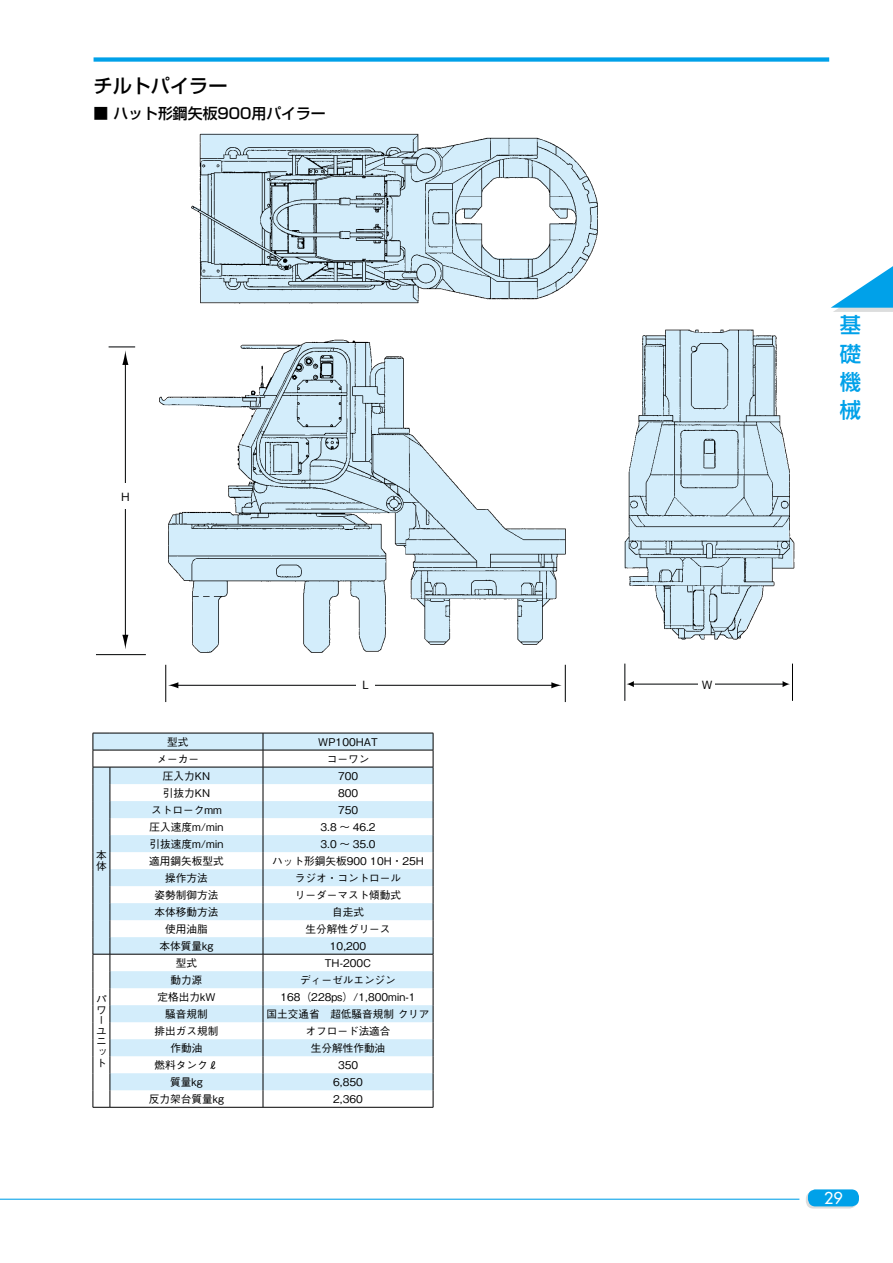
<style>
.page{position:relative;width:893px;height:1263px;background:#fff}
.page>*{position:absolute;margin:0;border:0;box-sizing:border-box;transform-origin:0 0}
.t1{font:500 21.3px/28.3px "Shin Go Pr 6";color:#00a1e9;text-align:justify}
.t2{font:500 19.2px "Shin Go Pr 6";color:#000}
.t3{font:15.9px "Futura";color:#fff}
.t4{font:500 14.85px "Shin Go Pr 6";color:#000}
.t5{font:500 11.4px "Gothic BBB Pr 6";color:#000}
.t6{font:500 10.65px/10.6px "Gothic BBB Pr 6";color:#000}
</style>
<div class="page">
<svg style="left:111px;top:734px;width:322px;height:356px;fill:#d3edfb"></svg>
<hr style="left:110px;top:733px;width:153px;height:1px;background:#000">
<hr style="left:263px;top:733px;width:170px;height:1px;background:#000">
<hr style="left:110px;top:750px;width:153px;height:1px;background:#000">
<hr style="left:263px;top:750px;width:170px;height:1px;background:#000">
<hr style="left:110px;top:767px;width:153px;height:1px;background:#000">
<hr style="left:263px;top:767px;width:170px;height:1px;background:#000">
<svg style="left:263px;top:733px;width:1px;height:374px"></svg>
<svg style="left:433px;top:733px;width:1px;height:374px"></svg>
<svg style="left:93px;top:733px;width:18px;height:375px"></svg>
<hr style="left:110px;top:1107px;width:153px;height:1px;background:#000">
<hr style="left:263px;top:1107px;width:170px;height:1px;background:#000">
<hr style="left:110px;top:954px;width:153px;height:1px;background:#000">
<hr style="left:263px;top:954px;width:170px;height:1px;background:#000">
<img style="left:191px;top:133px;width:407px;height:171px">
<img style="left:119px;top:339px;width:447px;height:364px">
<img style="left:585px;top:236px;width:210px;height:428px">
<hr style="left:624px;top:664px;width:1px;height:37px;background:#000">
<hr style="left:792px;top:664px;width:1px;height:37px;background:#000">
<hr style="left:632px;top:684px;width:152px;height:1px;background:#000">
<svg style="left:783px;top:681px;width:7px;height:6px"></svg>
<svg style="left:626px;top:681px;width:8px;height:6px"></svg>
<div style="left:698px;top:668px;width:17px;height:31px;background:#fff"></div>
<hr style="left:96px;top:654px;width:50px;height:1px;background:#000">
<hr style="left:125px;top:362px;width:1px;height:276px;background:#000">
<svg style="left:122px;top:635px;width:6px;height:14px"></svg>
<svg style="left:109px;top:347px;width:26px;height:18px"></svg>
<div style="left:119px;top:484px;width:13px;height:25px;background:#fff"></div>
<hr style="left:565px;top:665px;width:1px;height:37px;background:#000">
<hr style="left:176px;top:685px;width:377px;height:1px;background:#000">
<svg style="left:551px;top:682px;width:11px;height:6px"></svg>
<svg style="left:168px;top:682px;width:10px;height:6px"></svg>
<hr style="left:165px;top:665px;width:1px;height:37px;background:#000">
<div style="left:356px;top:669px;width:19px;height:31px;background:#fff"></div>
<svg style="left:806px;top:1191px;width:51px;height:17px"></svg>
<div style="left:808px;top:1189px;width:51px;height:17px;background:#00a1e9;border-radius:7px"></div>
<svg style="left:831px;top:266px;width:62px;height:46px"></svg>
<hr style="left:0;top:1199px;width:799px;height:1px;background:#00a1e9">
<div style="left:94px;top:57px;width:735px;height:5px;background:#00a1e9"></div>
<h2 class="t2" style="left:94px;top:70px;width:135px">チルトパイラー</h2>
<h3 class="t4" style="left:94px;top:102px;width:234px">■ ハット形鋼矢板900用パイラー</h3>
<p class="t5" style="left:121px;top:488px;width:10px">H</p>
<p class="t6" style="left:96px;top:849px;width:12px">本体</p>
<p class="t6" style="left:96px;top:993px;width:12px">パワーユニット</p>
<p class="t5" style="left:363px;top:676px;width:8px">L</p>
<p class="t6" style="left:167px;top:735px;width:23px">型式</p>
<p class="t6" style="left:318px;top:735px;width:61px">WP100HAT</p>
<p class="t6" style="left:157px;top:753px;width:44px">メーカー</p>
<p class="t6" style="left:327px;top:753px;width:44px">コーワン</p>
<p class="t6" style="left:163px;top:770px;width:49px">圧入力KN</p>
<p class="t6" style="left:338px;top:770px;width:22px">700</p>
<p class="t6" style="left:163px;top:787px;width:49px">引抜力KN</p>
<p class="t6" style="left:338px;top:787px;width:22px">800</p>
<p class="t6" style="left:151px;top:804px;width:72px">ストロークmm</p>
<p class="t6" style="left:338px;top:804px;width:22px">750</p>
<p class="t6" style="left:150px;top:821px;width:75px">圧入速度m/min</p>
<p class="t6" style="left:321px;top:821px;width:56px">3.8 〜 46.2</p>
<p class="t6" style="left:150px;top:838px;width:75px">引抜速度m/min</p>
<p class="t6" style="left:321px;top:838px;width:56px">3.0 〜 35.0</p>
<p class="t6" style="left:149px;top:855px;width:76px">適用鋼矢板型式</p>
<p class="t6" style="left:272px;top:855px;width:153px">ハット形鋼矢板900 10H・25H</p>
<p class="t6" style="left:165px;top:872px;width:44px">操作方法</p>
<p class="t6" style="left:295px;top:872px;width:108px">ラジオ・コントロール</p>
<p class="t6" style="left:155px;top:889px;width:65px">姿勢制御方法</p>
<p class="t6" style="left:295px;top:889px;width:108px">リーダーマスト傾動式</p>
<p class="t6" style="left:155px;top:906px;width:65px">本体移動方法</p>
<p class="t6" style="left:332px;top:906px;width:33px">自走式</p>
<p class="t6" style="left:165px;top:923px;width:44px">使用油脂</p>
<p class="t6" style="left:306px;top:923px;width:87px">生分解性グリース</p>
<p class="t6" style="left:160px;top:939px;width:55px">本体質量kg</p>
<p class="t6" style="left:330px;top:939px;width:38px">10,200</p>
<p class="t6" style="left:176px;top:957px;width:23px">型式</p>
<p class="t6" style="left:325px;top:957px;width:48px">TH-200C</p>
<p class="t6" style="left:171px;top:974px;width:33px">動力源</p>
<p class="t6" style="left:300px;top:974px;width:97px">ディーゼルエンジン</p>
<p class="t6" style="left:158px;top:991px;width:59px">定格出力kW</p>
<p class="t6" style="left:281px;top:991px;width:136px">168（228ps）/1,800min-1</p>
<p class="t6" style="left:165px;top:1008px;width:44px">騒音規制</p>
<p class="t6" style="left:267px;top:1008px;width:164px">国土交通省　超低騒音規制 クリア</p>
<p class="t6" style="left:155px;top:1025px;width:65px">排出ガス規制</p>
<p class="t6" style="left:306px;top:1025px;width:87px">オフロード法適合</p>
<p class="t6" style="left:171px;top:1042px;width:33px">作動油</p>
<p class="t6" style="left:311px;top:1042px;width:76px">生分解性作動油</p>
<p class="t6" style="left:155px;top:1059px;width:65px">燃料タンクℓ</p>
<p class="t6" style="left:338px;top:1059px;width:22px">350</p>
<p class="t6" style="left:170px;top:1076px;width:34px">質量kg</p>
<p class="t6" style="left:333px;top:1076px;width:31px">6,850</p>
<p class="t6" style="left:149px;top:1093px;width:77px">反力架台質量kg</p>
<p class="t6" style="left:333px;top:1093px;width:31px">2,360</p>
<p class="t5" style="left:702px;top:675px;width:12px">W</p>
<h1 class="t1" style="left:840px;top:310px;width:23px">基礎機械</h1>
<h3 class="t3" style="left:824px;top:1188px;width:20px">29</h3>
</div>
